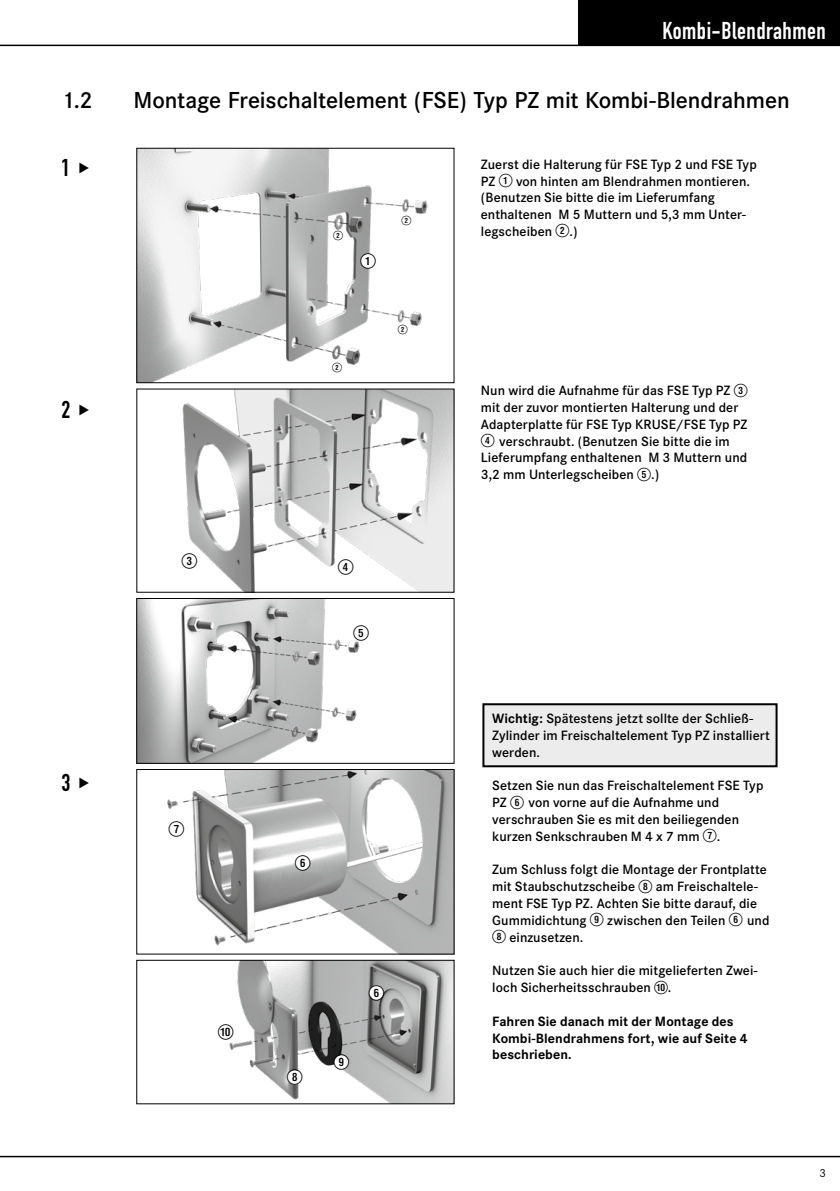
<style>
.page{position:relative;width:840px;height:1191px;background:#fff}
.page>*{position:absolute;margin:0;border:0;box-sizing:border-box;transform-origin:0 0}
.t1{font:600 24px "Corporate S";letter-spacing:-.005em;color:#000}
.t2{font:24px "DIN Engschrift";letter-spacing:.02em;color:#fff}
.t3{font:24px "DIN Engschrift";color:#000}
.t4{font:16px "Numerics P01";color:#000}
.t5{font:600 14px/16.8px "Corporate S";letter-spacing:.005em;color:#000}
.t6{font:700 14px/16.8px "Corporate S";letter-spacing:.005em;color:#000}
.t7{font:12px "Corporate S";color:#000}
.t8{font:10px "Numerics P01";color:#000}
.s1{font-family:"Numerics P01";font-weight:400}
.s2{font-weight:700}
</style>
<div class="page">
<img style="left:182px;top:391px;width:270px;height:199px">
<img style="left:167px;top:771px;width:285px;height:181px">
<div style="left:136px;top:769px;width:318px;height:185px;border:1px solid #000"></div>
<img style="left:229px;top:962px;width:223px;height:140px">
<div style="left:136px;top:960px;width:318px;height:144px;border:1px solid #000"></div>
<img style="left:138px;top:600px;width:222px;height:161px">
<div style="left:136px;top:598px;width:318px;height:165px;border:1px solid #000"></div>
<img style="left:138px;top:150px;width:290px;height:231px">
<div style="left:136px;top:148px;width:318px;height:235px;border:1px solid #000"></div>
<div style="left:483px;top:704px;width:293px;height:62px;background:#ececed"></div>
<div style="left:482px;top:703px;width:295px;height:64px;border:2px solid #000"></div>
<hr style="left:0;top:45px;width:839px;height:1px;background:#000">
<div style="left:578px;top:0;width:261px;height:45px;background:#000"></div>
<hr style="left:0;top:1155px;width:839px;height:2px;background:#000">
<div style="left:295px;top:855px;width:14px;height:15px;background:#fff;border-radius:50%"></div>
<div style="left:369px;top:985px;width:14px;height:14px;background:#fff;border-radius:50%"></div>
<div style="left:287px;top:1070px;width:14px;height:14px;background:#fff;border-radius:50%"></div>
<div style="left:334px;top:1055px;width:14px;height:14px;background:#fff;border-radius:50%"></div>
<div style="left:218px;top:1025px;width:15px;height:14px;background:#fff;border-radius:50%"></div>
<div style="left:360px;top:254px;width:15px;height:14px;background:#fff;border-radius:50%"></div>
<h1 class="t2" style="left:662px;top:16px;width:165px">Kombi-Blendrahmen</h1>
<h1 class="t1" style="left:61px;top:86px;width:33px">1.2</h1>
<h1 class="t1" style="left:133px;top:86px;width:657px">Montage Freischaltelement (FSE) Typ PZ mit Kombi-Blendrahmen</h1>
<h1 class="t3" style="left:61px;top:154px;width:33px">1 ◆</h1>
<h1 class="t3" style="left:61px;top:395px;width:33px">2 ◆</h1>
<h1 class="t3" style="left:61px;top:768px;width:33px">3 ◆</h1>
<p class="t8" style="left:333px;top:230px;width:11px">W</p>
<p class="t4" style="left:360px;top:253px;width:17px">Q</p>
<p class="t8" style="left:401px;top:216px;width:11px">W</p>
<p class="t8" style="left:332px;top:362px;width:11px">W</p>
<p class="t8" style="left:397px;top:325px;width:11px">W</p>
<p class="t4" style="left:181px;top:553px;width:17px">E</p>
<p class="t4" style="left:338px;top:558px;width:17px">R</p>
<p class="t4" style="left:353px;top:625px;width:17px">T</p>
<p class="t4" style="left:168px;top:821px;width:17px">U</p>
<p class="t4" style="left:218px;top:1024px;width:17px">P</p>
<p class="t4" style="left:294px;top:855px;width:17px">Y</p>
<p class="t4" style="left:287px;top:1069px;width:17px">I</p>
<p class="t4" style="left:368px;top:984px;width:17px">Y</p>
<p class="t4" style="left:333px;top:1054px;width:17px">O</p>
<p class="t5" style="left:480px;top:156px;width:277px">Zuerst die Halterung für FSE Typ 2 und FSE Typ PZ <span class="s1">Q</span> von hinten am Blendrahmen montieren. (Benutzen Sie bitte die im Lieferumfang enthaltenen M 5 Muttern und 5,3 mm Unter&shy;legscheiben <span class="s1">W</span>.)</p>
<p class="t5" style="left:480px;top:382px;width:268px">Nun wird die Aufnahme für das FSE Typ PZ <span class="s1">E </span>mit der zuvor montierten Halterung und der Adapterplatte für FSE Typ KRUSE/FSE Typ PZ <span class="s1">R</span> verschraubt. (Benutzen Sie bitte die im Lieferumpfang enthaltenen M 3 Muttern und 3,2 mm Unterlegscheiben <span class="s1">T</span>.)</p>
<p class="t5" style="left:492px;top:710px;width:279px"><span class="s2">Wichtig:</span> Spätestens jetzt sollte der Schließ-<br>Zylinder im Freischaltelement Typ PZ installiert werden.</p>
<p class="t5" style="left:492px;top:777px;width:272px">Setzen Sie nun das Freischaltelement FSE Typ PZ <span class="s1">Y</span> von vorne auf die Aufnahme und verschrauben Sie es mit den beiliegenden kurzen Senkschrauben M 4 x 7 mm <span class="s1">U</span>.</p>
<p class="t5" style="left:492px;top:861px;width:278px">Zum Schluss folgt die Montage der Frontplatte mit Staubschutzscheibe <span class="s1">I</span> am Freischaltele&shy;ment FSE Typ PZ. Achten Sie bitte darauf, die Gummidichtung <span class="s1">O</span> zwischen den Teilen <span class="s1">Y</span> und <span class="s1">I</span> einzusetzen.</p>
<p class="t5" style="left:492px;top:962px;width:267px">Nutzen Sie auch hier die mitgelieferten Zwei&shy;loch Sicherheitsschrauben <span class="s1">P</span>.</p>
<p class="t6" style="left:492px;top:1013px;width:257px">Fahren Sie danach mit der Montage des<br>Kombi-Blendrahmens fort, wie auf Seite 4 beschrieben.</p>
<p class="t7" style="left:818px;top:1166px;width:8px">3</p>
</div>
